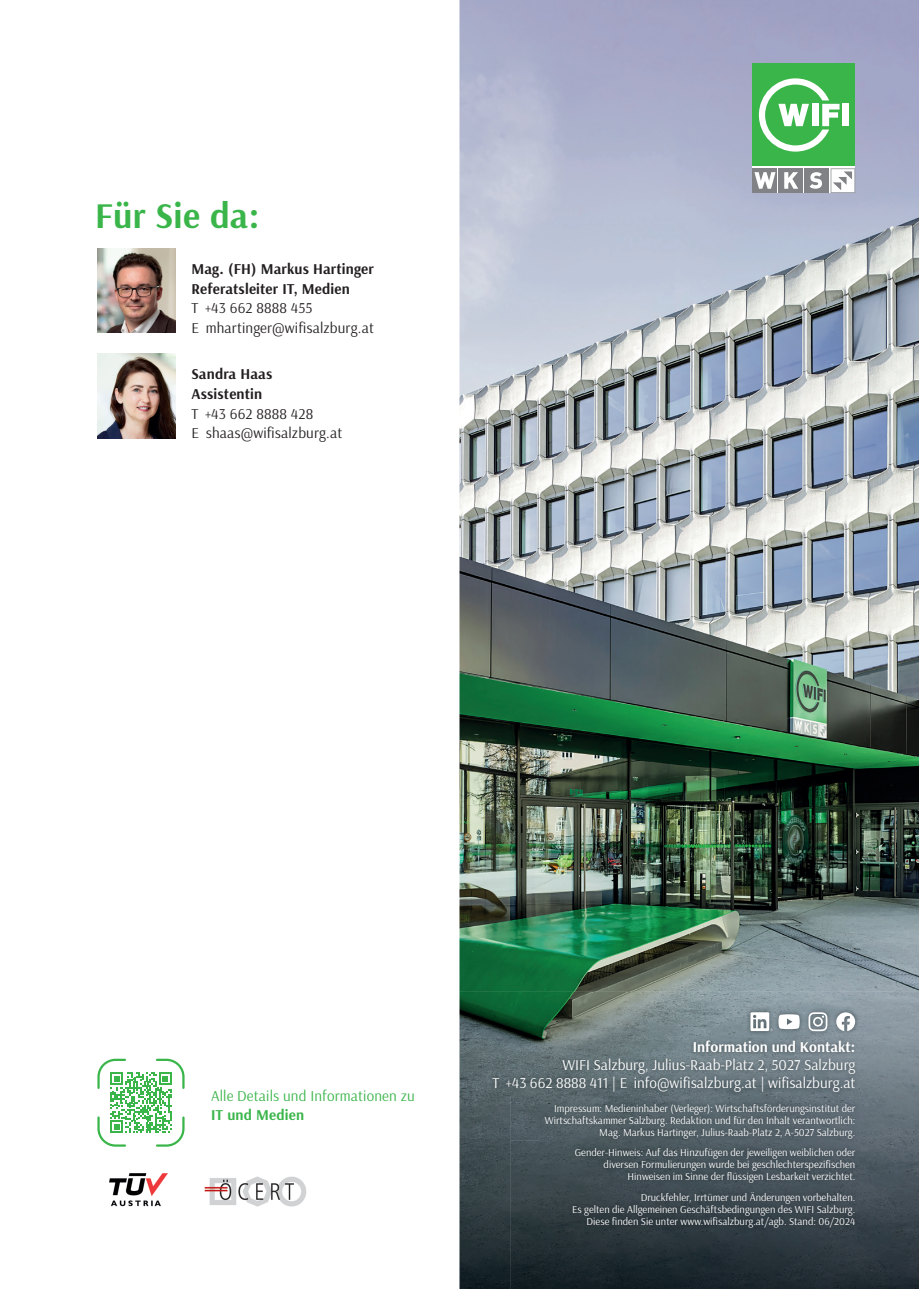
<style>
.page{position:relative;width:919px;height:1289px;background:#fff}
.page>*{position:absolute;margin:0;border:0;box-sizing:border-box;transform-origin:0 0}
.t1{font:700 36px "Arsenal";letter-spacing:.01em;color:#3ab54a}
.t2{font:15px/18px "Arsenal";color:#fff;text-align:right}
.t3{font:15px/19.5px "Arsenal";letter-spacing:.01em;color:#231f20}
.t4{font:700 15px/19.5px "Arsenal";letter-spacing:.01em;color:#231f20}
.t5{font:15px "Arsenal";letter-spacing:.01em;color:#3ab54a}
.t6{font:700 15px "Arsenal";color:#fff}
.t7{font:700 15px "Arsenal";letter-spacing:.01em;color:#3ab54a}
.t8{font:10.5px/12px "Arsenal";color:#fff;text-align:right}
</style>
<div class="page">
<img style="left:459px;top:0;width:459px;height:991px">
<img style="left:459px;top:991px;width:459px;height:50px">
<img style="left:459px;top:1041px;width:51px;height:247px">
<img style="left:817px;top:1041px;width:101px;height:247px">
<img style="left:510px;top:1095px;width:307px;height:45px">
<img style="left:510px;top:1140px;width:51px;height:148px">
<img style="left:561px;top:1231px;width:256px;height:57px">
<img style="left:488px;top:1036px;width:371px;height:59px">
<svg style="left:97px;top:1058px;width:87px;height:88px"></svg>
<svg style="left:752px;top:64px;width:103px;height:129px"></svg>
<img style="left:540px;top:1098px;width:319px;height:133px">
<img style="left:745px;top:1007px;width:114px;height:29px">
<svg style="left:778px;top:1014px;width:21px;height:15px"></svg>
<svg style="left:808px;top:1012px;width:19px;height:19px"></svg>
<svg style="left:836px;top:1012px;width:19px;height:19px"></svg>
<svg style="left:750px;top:1012px;width:22px;height:19px"></svg>
<img style="left:204px;top:1176px;width:103px;height:31px">
<img style="left:109px;top:1173px;width:59px;height:32px">
<img style="left:98px;top:249px;width:78px;height:84px">
<img style="left:98px;top:354px;width:78px;height:84px">
<h1 class="t1" style="left:95px;top:190px;width:166px">Für Sie da:</h1>
<h2 class="t4" style="left:191px;top:259px;width:184px">Mag. (FH) Markus Hartinger<br>Referatsleiter IT, Medien</h2>
<h2 class="t3" style="left:191px;top:298px;width:184px">T +43 662 8888 455<br>E mhartinger@wifisalzburg.at</h2>
<h2 class="t4" style="left:191px;top:364px;width:82px">Sandra Haas<br>Assistentin</h2>
<h2 class="t3" style="left:191px;top:403px;width:152px">T +43 662 8888 428<br>E shaas@wifisalzburg.at</h2>
<h2 class="t5" style="left:211px;top:1085px;width:205px">Alle Details und Informationen zu</h2>
<h2 class="t7" style="left:211px;top:1104px;width:95px">IT und Medien</h2>
<h2 class="t6" style="left:692px;top:1036px;width:164px">Information und Kontakt:</h2>
<h2 class="t2" style="left:492px;top:1055px;width:364px">WIFI Salzburg, Julius-Raab-Platz 2, 5027 Salzburg<br>T +43 662 8888 411 | E info@wifisalzburg.at | wifisalzburg.at</h2>
<p class="t8" style="left:544px;top:1101px;width:312px">Impressum: Medieninhaber (Verleger): Wirtschaftsförderungsinstitut der<br>Wirtschaftskammer Salzburg. Redaktion und für den Inhalt verantwortlich:<br>Mag. Markus Hartinger, Julius-Raab-Platz 2, A-5027 Salzburg.</p>
<p class="t8" style="left:574px;top:1146px;width:282px">Gender-Hinweis: Auf das Hinzufügen der jeweiligen weiblichen oder diversen Formulierungen wurde bei geschlechterspezifischen<br>Hinweisen im Sinne der flüssigen Lesbarkeit verzichtet.</p>
<p class="t8" style="left:572px;top:1190px;width:285px">Druckfehler, Irrtümer und Änderungen vorbehalten.<br>Es gelten die Allgemeinen Geschäftsbedingungen des WIFI Salzburg.<br>Diese finden Sie unter www.wifisalzburg.at/agb. Stand: 06/2024</p>
</div>
